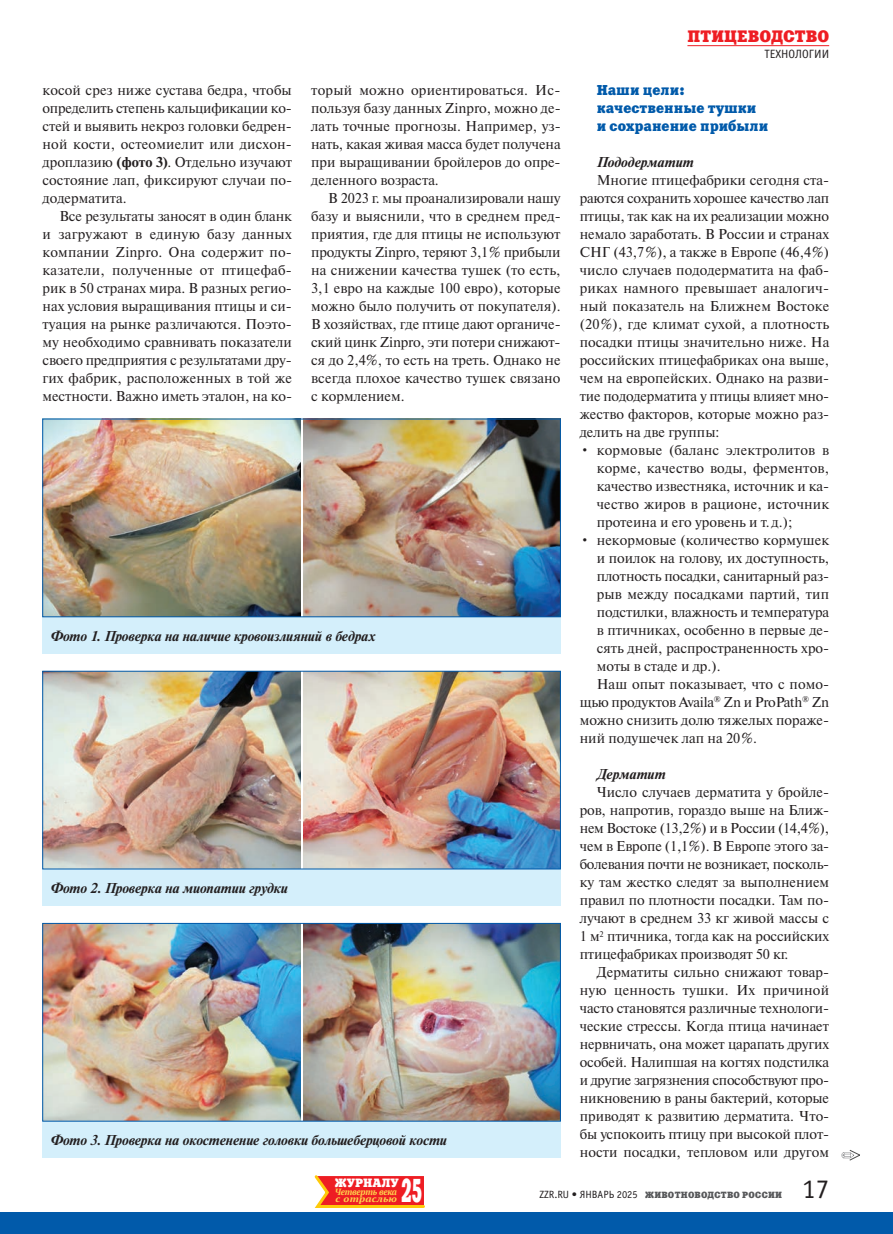
<style>
.page{position:relative;width:893px;height:1234px;background:#fff}
.page>*{position:absolute;margin:0;border:0;box-sizing:border-box;transform-origin:0 0}
.t1{font:33px "Xenia C";color:#fff;scale:.5 1}
.t2{font:27px "Officina Sans C";color:#231f20}
.t3{font:16.5px "Xenia C";letter-spacing:.01em;color:#ee1d23}
.t4{font:14.25px/18px "Newton C";color:#231f20;text-align:justify}
.t5{font:italic 700 14.25px "Newton C";letter-spacing:-.01em;color:#231f20}
.t6{font:14.25px/18px "Xenia C";color:#015aaa}
.t7{font:12px "Officina Sans C";color:#231f20}
.t8{font:12px "Xenia C";color:#fff}
.t9{font:9px "Xenia C";letter-spacing:.025em;color:#57585a}
.t10{font:italic 700 9px/7.5px "PT Serif";letter-spacing:-.03em;color:#fed34c}
.s1{font-weight:700}
.s2{font-family:"Officina Sans C";font-size:10.5px;color:#231f20}
</style>
<div class="page">
<hr style="left:687px;top:45px;width:142px;height:1px;background:#ee1d23">
<svg style="left:314px;top:1175px;width:111px;height:33px"></svg>
<div style="left:0;top:1212px;width:893px;height:21px;background:#015aaa"></div>
<svg style="left:842px;top:1150px;width:18px;height:10px"></svg>
<img style="left:45px;top:421px;width:255px;height:194px">
<img style="left:303px;top:421px;width:256px;height:194px">
<div style="left:43px;top:617px;width:518px;height:36px;background:#d4effb"></div>
<div style="left:43px;top:419px;width:518px;height:198px;border:1px solid #015aaa"></div>
<img style="left:45px;top:673px;width:255px;height:194px">
<img style="left:303px;top:673px;width:256px;height:194px">
<div style="left:43px;top:869px;width:518px;height:36px;background:#d4effb"></div>
<div style="left:43px;top:671px;width:518px;height:198px;border:1px solid #015aaa"></div>
<img style="left:45px;top:925px;width:255px;height:194px">
<img style="left:303px;top:925px;width:256px;height:194px">
<div style="left:43px;top:1121px;width:518px;height:36px;background:#d4effb"></div>
<div style="left:43px;top:923px;width:518px;height:198px;border:1px solid #015aaa"></div>
<p class="t4" style="left:43px;top:81px;width:251px">косой срез ниже сустава бедра, чтобы определить степень кальцификации ко‑ стей и выявить некроз головки бедрен‑ ной кости, остеомиелит или дисхон‑ дроплазию <span class="s1">(фото 3)</span>. Отдельно изучают состояние лап, фиксируют случаи по‑ додерматита.</p>
<p class="t4" style="left:43px;top:207px;width:251px;text-align:left;text-indent:17px">Все результаты заносят в один бланк и загружают в единую базу данных компании Zinpro. Она содержит по‑ казатели, полученные от птицефаб&shy;рик в 50 странах мира. В разных регио‑ нах условия выращивания птицы и си‑ туация на рынке различаются. Поэто‑ му необходимо сравнивать показатели своего предприятия с результатами дру‑ гих фабрик, расположенных в той же местности. Важно иметь эталон, на ко‑</p>
<p class="t4" style="left:311px;top:81px;width:251px">торый можно ориентироваться. Ис‑ пользуя базу данных Zinpro, можно де‑ лать точные прогнозы. Например, уз‑ нать, какая живая масса будет получена при выращивании бройлеров до опре‑ деленного возраста.</p>
<p class="t4" style="left:311px;top:189px;width:251px;text-indent:17px">В 2023 г. мы проанализировали нашу базу и выяснили, что в среднем пред‑ приятия, где для птицы не используют продукты Zinpro, теряют 3,1% прибыли на снижении качества тушек (то есть, 3,1 евро на каждые 100 евро), которые можно было получить от покупателя).<br>В хозяйствах, где птице дают органиче‑ ский цинк Zinpro, эти потери снижают‑ ся до 2,4%, то есть на треть. Однако не всегда плохое качество тушек связано с кормлением.</p>
<p class="t5" style="left:51px;top:628px;width:326px">Фото 1. Проверка на наличие кровоизлияний в бедрах</p>
<p class="t5" style="left:51px;top:880px;width:239px">Фото 2. Проверка на миопатии грудки</p>
<p class="t5" style="left:51px;top:1132px;width:398px">Фото 3. Проверка на окостенение головки большеберцовой кости</p>
<p class="t3" style="left:687px;top:26px;width:143px">ПТИЦЕВОДСТВО</p>
<p class="t7" style="left:764px;top:48px;width:66px">ТЕХНОЛОГИИ</p>
<p class="t6" style="left:597px;top:80px;width:173px">Наши цели: качественные тушки и сохранение прибыли</p>
<p class="t5" style="left:597px;top:154px;width:99px">Пододерматит</p>
<p class="t4" style="left:580px;top:171px;width:251px;text-align:left;text-indent:17px">Многие птицефабрики сегодня ста‑ раются сохранить хорошее качество лап птицы, так как на их реализации можно немало заработать. В России и странах СНГ (43,7%), а также в Европе (46,4%) число случаев пододерматита на фаб&shy;риках намного превышает аналогич‑ ный показатель на Ближнем Востоке (20%), где климат сухой, а плотность посадки птицы значительно ниже. На российских птицефабриках она выше, чем на европейских. Однако на разви‑ тие пододерматита у птицы влияет мно‑ жество факторов, которые можно раз‑ делить на две группы:</p>
<p class="t4" style="left:597px;top:441px;width:234px;text-indent:-17px">• кормовые (баланс электролитов в корме, качество воды, ферментов, качество известняка, источник и ка‑ чество жиров в рационе, источник протеина и его уровень и т.д.);</p>
<p class="t4" style="left:580px;top:531px;width:251px">• некормовые (количество кормушек</p>
<p class="t4" style="left:597px;top:549px;width:234px">и поилок на голову, их доступность,</p>
<p class="t4" style="left:597px;top:567px;width:234px">плотность посадки, санитарный раз‑</p>
<p class="t4" style="left:597px;top:585px;width:234px">рыв между посадками партий, тип</p>
<p class="t4" style="left:597px;top:603px;width:234px">подстилки, влажность и температура</p>
<p class="t4" style="left:597px;top:621px;width:234px">в птичниках, особенно в первые де‑</p>
<p class="t4" style="left:597px;top:639px;width:234px">сять дней, распространенность хро‑</p>
<p class="t4" style="left:597px;top:657px;width:125px">моты в стаде и др.).</p>
<p class="t4" style="left:597px;top:675px;width:234px">Наш опыт показывает, что с помо‑</p>
<p class="t4" style="left:580px;top:693px;width:251px">щью продуктов Availa<sup>®</sup> Zn и ProPath<sup>®</sup> Zn</p>
<p class="t4" style="left:580px;top:711px;width:251px">можно снизить долю тяжелых пораже‑</p>
<p class="t4" style="left:580px;top:729px;width:179px">ний подушечек лап на 20%.</p>
<p class="t5" style="left:597px;top:766px;width:70px">Дерматит</p>
<p class="t4" style="left:580px;top:783px;width:251px;text-indent:17px">Число случаев дерматита у бройле‑ ров, напротив, гораздо выше на Ближ‑ нем Востоке (13,2%) и в России (14,4%), чем в Европе (1,1%). В Европе этого за‑ болевания почти не возникает, посколь‑ ку там жестко следят за выполнением правил по плотности посадки. Там по‑ лучают в среднем 33 кг живой массы с 1 м<sup>2</sup> птичника, тогда как на российских птицефабриках производят 50 кг.</p>
<p class="t4" style="left:580px;top:963px;width:251px;text-indent:17px">Дерматиты сильно снижают товар‑ ную ценность тушки. Их причиной часто становятся различные технологи‑ ческие стрессы. Когда птица начинает нервничать, она может царапать других особей. Налипшая на когтях подстилка и другие загрязнения способствуют про‑ никновению в раны бактерий, которые приводят к развитию дерматита. Что‑ бы успокоить птицу при высокой плот‑ ности посадки, тепловом или другом</p>
<p class="t8" style="left:335px;top:1175px;width:65px">ЖУРНАЛУ</p>
<p class="t10" style="left:335px;top:1187px;width:64px">Четверть века с отраслью</p>
<h1 class="t1" style="left:402px;top:1169px;width:43px">25</h1>
<p class="t9" style="left:539px;top:1188px;width:244px"><span class="s2">ZZR.RU • ЯНВАРЬ 2025</span> ЖИВОТНОВОДСТВО РОССИИ</p>
<h2 class="t2" style="left:802px;top:1174px;width:28px">17</h2>
</div>
